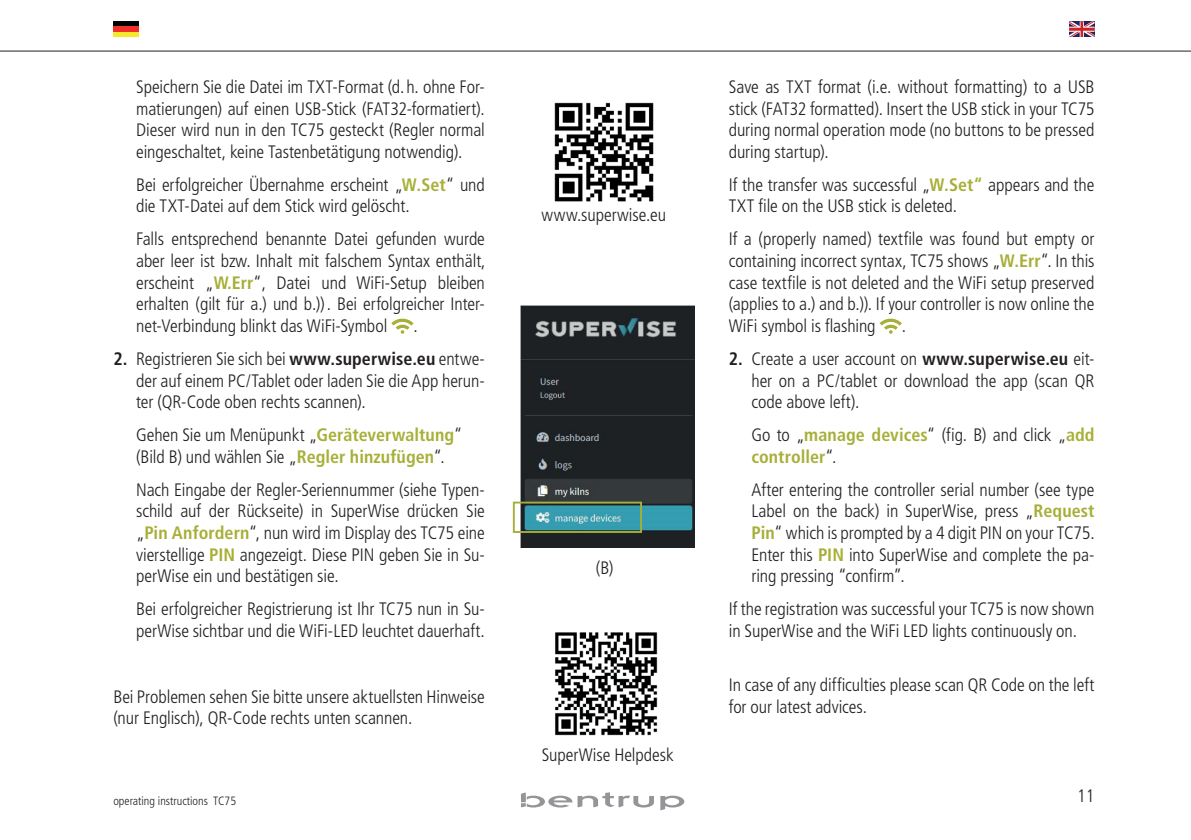
<style>
.page{position:relative;width:1191px;height:840px;background:#fff}
.page>*{position:absolute;margin:0;border:0;box-sizing:border-box;transform-origin:0 0}
.t1{font:300 condensed 18px/21.6px "Frutiger LT Pro";letter-spacing:-.005em;color:#231f20;text-align:justify}
.t2{font:700 condensed 18px/21.6px "Frutiger LT Pro";color:#a7af38}
.t3{font:300 condensed 12px "Frutiger LT Pro";color:#231f20}
.s1{font-weight:700;color:#a7af38}
.s2{font-weight:700}
.s3{font-weight:300;color:#231f20}
</style>
<div class="page">
<hr style="left:0;top:51px;width:1191px;height:1px;background:#231f20">
<svg style="left:660px;top:795px;width:24px;height:15px"></svg>
<svg style="left:521px;top:792px;width:133px;height:15px"></svg>
<svg style="left:1069px;top:22px;width:25px;height:15px"></svg>
<div style="left:113px;top:32px;width:26px;height:5px;background:#f8e82c"></div>
<div style="left:113px;top:22px;width:26px;height:5px;background:#000"></div>
<div style="left:113px;top:27px;width:26px;height:5px;background:#ee2f2a"></div>
<img style="left:520px;top:305px;width:175px;height:242px">
<div style="left:513px;top:501px;width:129px;height:31px;border:2px solid #a7af38"></div>
<img style="left:554px;top:102px;width:100px;height:100px">
<img style="left:555px;top:632px;width:103px;height:104px">
<svg style="left:879px;top:318px;width:23px;height:16px"></svg>
<svg style="left:391px;top:318px;width:22px;height:16px"></svg>
<p class="t1" style="left:136px;top:76px;width:350px">Speichern Sie die Datei im TXT-Format (d.h. ohne For&shy;matierungen) auf einen USB-Stick (FAT32-formatiert).<br>Dieser wird nun in den TC75 gesteckt (Regler normal eingeschaltet, keine Tastenbetätigung notwendig).</p>
<p class="t1" style="left:136px;top:174px;width:350px">Bei erfolgreicher Übernahme erscheint „<span class="s1">W.Set</span>“ und die TXT-Datei auf dem Stick wird gelöscht.</p>
<p class="t1" style="left:136px;top:228px;width:351px">Falls entsprechend benannte Datei gefunden wurde aber leer ist bzw. Inhalt mit falschem Syntax enthält, erscheint „<span class="s1">W.Err</span>“, Datei und WiFi-Setup bleiben erhalten (gilt für a.) und b.)). Bei erfolgreicher Inter&shy;net-Verbindung blinkt das WiFi-Symbol</p>
<p class="t1" style="left:413px;top:315px;width:6px">.</p>
<p class="t1" style="left:136px;top:348px;width:350px;text-indent:-23px"><span class="s2">2.</span> Registrieren Sie sich bei <span class="s2">www.superwise.eu</span> entwe&shy;der auf einem PC/Tablet oder laden Sie die App herun&shy;ter (QR-Code oben rechts scannen).</p>
<p class="t1" style="left:136px;top:424px;width:328px">Gehen Sie um Menüpunkt „<span class="s1">Geräteverwaltung</span>“ (Bild B) und wählen Sie „<span class="s1">Regler hinzufügen</span>“.</p>
<p class="t1" style="left:136px;top:478px;width:350px">Nach Eingabe der Regler-Seriennummer (siehe Typen&shy;schild auf der Rückseite) in SuperWise drücken Sie „<span class="s1">Pin Anfordern</span>“, nun wird im Display des TC75 eine vierstellige <span class="s1">PIN</span> angezeigt. Diese PIN geben Sie in Su&shy;perWise ein und bestätigen sie.</p>
<p class="t1" style="left:136px;top:598px;width:350px">Bei erfolgreicher Registrierung ist Ihr TC75 nun in Su&shy;perWise sichtbar und die WiFi-LED leuchtet dauerhaft.</p>
<p class="t1" style="left:113px;top:685px;width:373px">Bei Problemen sehen Sie bitte unsere aktuellsten Hinweise (nur Englisch), QR-Code rechts unten scannen.</p>
<p class="t1" style="left:541px;top:204px;width:126px">www.superwise.eu</p>
<p class="t1" style="left:596px;top:557px;width:19px">(B)</p>
<p class="t1" style="left:541px;top:743px;width:133px">SuperWise Helpdesk</p>
<p class="t1" style="left:728px;top:76px;width:367px">Save as TXT format (i.e. without formatting) to a USB stick (FAT32 formatted). Insert the USB stick in your TC75 during normal operation mode (no buttons to be pressed during startup).</p>
<p class="t1" style="left:728px;top:174px;width:367px">If the transfer was successful „<span class="s1">W.Set“</span> appears and the<br>TXT file on the USB stick is deleted.</p>
<p class="t1" style="left:728px;top:228px;width:367px">If a (properly named) textfile was found but empty or containing incorrect syntax, TC75 shows „<span class="s1">W.Err</span>“. In this case textfile is not deleted and the WiFi setup preserved (applies to a.) and b.)). If your controller is now online the WiFi symbol is flashing</p>
<p class="t1" style="left:901px;top:315px;width:6px">.</p>
<p class="t1" style="left:751px;top:348px;width:344px;text-indent:-23px"><span class="s2">2.</span> Create a user account on <span class="s2">www.superwise.eu</span> eit&shy;her on a PC/tablet or download the app (scan QR code above left).</p>
<p class="t2" style="left:751px;top:424px;width:345px"><span class="s3">Go to „</span>manage devices<span class="s3">“ (fig. B) and click „</span>add controller<span class="s3">“.</span></p>
<p class="t1" style="left:751px;top:478px;width:345px">After entering the controller serial number (see type Label on the back) in SuperWise, press „<span class="s1">Request Pin</span>“ which is prompted by a 4 digit PIN on your TC75.<br>Enter this <span class="s1">PIN</span> into SuperWise and complete the pa&shy;ring pressing “confirm”.</p>
<p class="t1" style="left:729px;top:598px;width:367px">If the registration was successful your TC75 is now shown in SuperWise and the WiFi LED lights continuously on.</p>
<p class="t1" style="left:729px;top:674px;width:367px">In case of any difficulties please scan QR Code on the left for our latest advices.</p>
<p class="t3" style="left:113px;top:793px;width:124px">operating instructions TC75</p>
<p class="t1" style="left:1077px;top:785px;width:19px">11</p>
</div>
